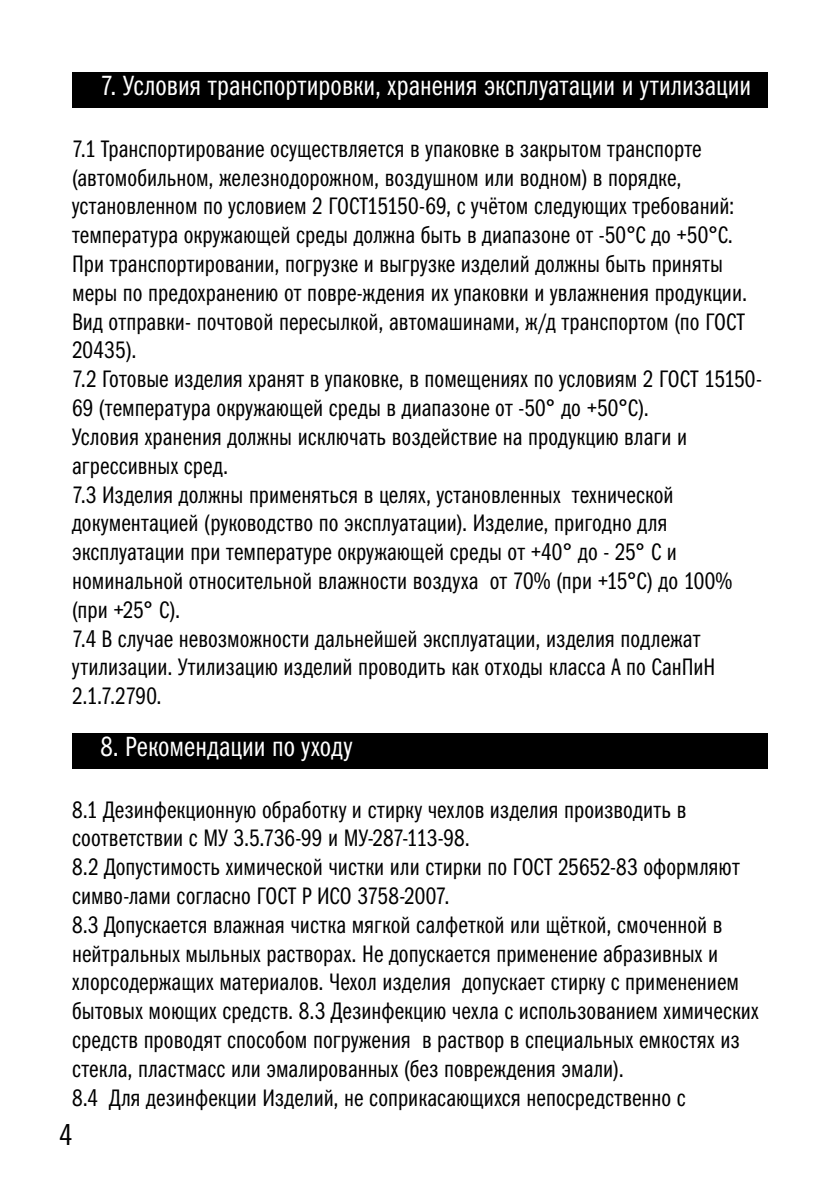
<style>
.page{position:relative;width:840px;height:1191px;background:#fff}
.page>*{position:absolute;margin:0;border:0;box-sizing:border-box;transform-origin:0 0}
.t1{font:30px "Franklin Gothic Book Cmp C";color:#000}
.t2{font:28px "Franklin Gothic Book Cmp C";letter-spacing:.005em;color:#fff}
.t3{font:24px/28.8px "Franklin Gothic Book Cmp C";letter-spacing:.005em;color:#000}
</style>
<div class="page">
<div style="left:72px;top:72px;width:695px;height:35px;background:#000"></div>
<div style="left:72px;top:733px;width:695px;height:36px;background:#000"></div>
<p class="t2" style="left:100px;top:70px;width:651px">7. Условия транспортировки, хранения эксплуатации и утилизации</p>
<p class="t3" style="left:72px;top:134px;width:691px">7.1 Транспортирование осуществляется в упаковке в закрытом транспорте (автомобильном, железнодорожном, воздушном или водном) в порядке, установленном по условием 2 ГОСТ15150-69, с учётом следующих требований: температура окружающей среды должна быть в диапазоне от -50°С до +50°С.<br>При транспортировании, погрузке и выгрузке изделий должны быть приняты меры по предохранению от повре-ждения их упаковки и увлажнения продукции.<br>Вид отправки- почтовой пересылкой, автомашинами, ж/д транспортом (по ГОСТ 20435).<br>7.2 Готовые изделия хранят в упаковке, в помещениях по условиям 2 ГОСТ 15150- 69 (температура окружающей среды в диапазоне от -50° до +50°С).<br>Условия хранения должны исключать воздействие на продукцию влаги и агрессивных сред.<br>7.3 Изделия должны применяться в целях, установленных технической документацией (руководство по эксплуатации). Изделие, пригодно для эксплуатации при температуре окружающей среды от +40° до - 25° С и номинальной относительной влажности воздуха от 70% (при +15°С) до 100% (при +25° С).<br>7.4 В случае невозможности дальнейшей эксплуатации, изделия подлежат утилизации. Утилизацию изделий проводить как отходы класса А по СанПиН 2.1.7.2790.</p>
<p class="t2" style="left:100px;top:731px;width:253px">8. Рекомендации по уходу</p>
<p class="t3" style="left:72px;top:795px;width:687px">8.1 Дезинфекционную обработку и стирку чехлов изделия производить в соответствии с МУ 3.5.736-99 и МУ-287-113-98.<br>8.2 Допустимость химической чистки или стирки по ГОСТ 25652-83 оформляют симво-лами согласно ГОСТ Р ИСО 3758-2007.<br>8.3 Допускается влажная чистка мягкой салфеткой или щёткой, смоченной в нейтральных мыльных растворах. Не допускается применение абразивных и хлорсодержащих материалов. Чехол изделия допускает стирку с применением бытовых моющих средств. 8.3 Дезинфекцию чехла с использованием химических средств проводят способом погружения в раствор в специальных емкостях из стекла, пластмасс или эмалированных (без повреждения эмали).<br>8.4 Для дезинфекции Изделий, не соприкасающихся непосредственно с</p>
<p class="t1" style="left:59px;top:1118px;width:15px">4</p>
</div>
